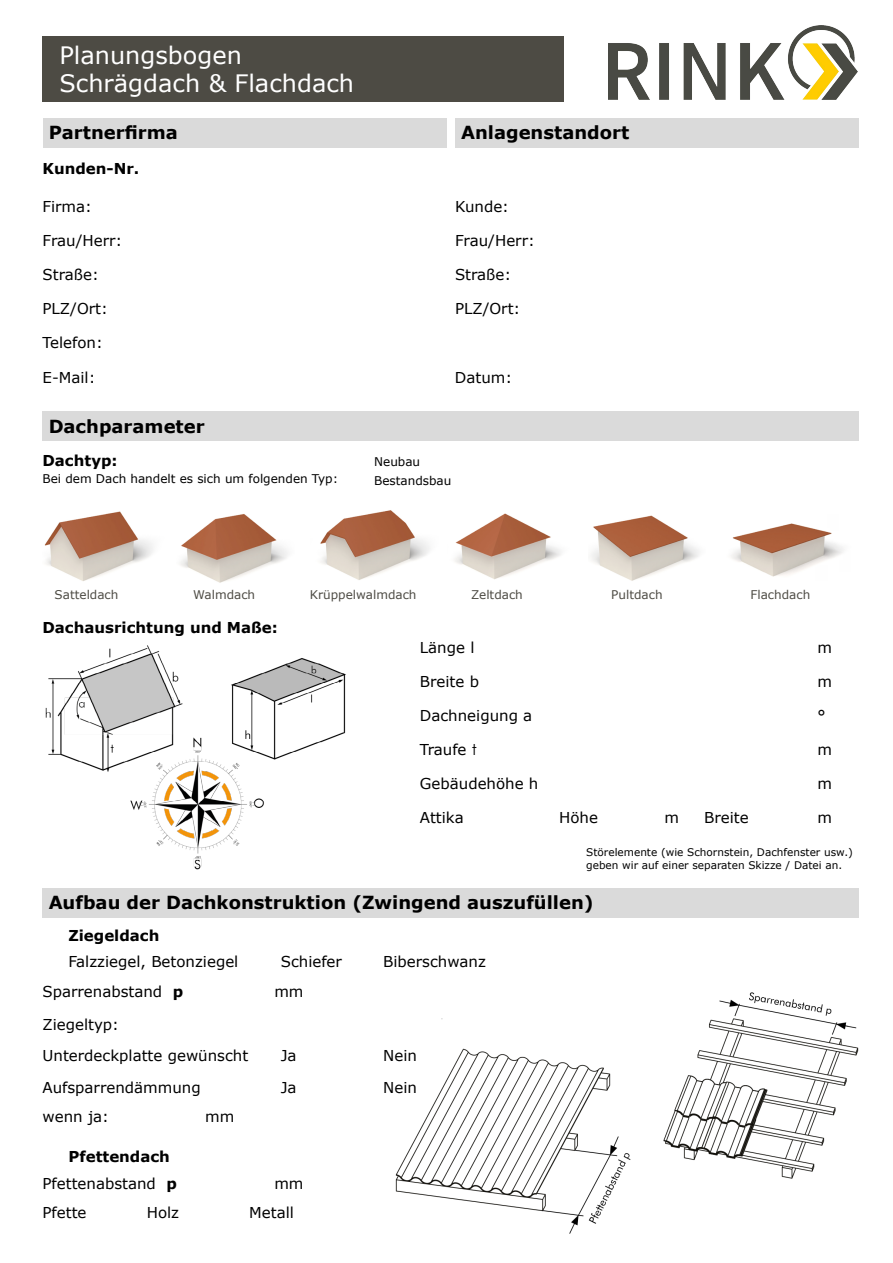
<style>
.page{position:relative;width:893px;height:1263px;background:#fff}
.page>*{position:absolute;margin:0;border:0;box-sizing:border-box;transform-origin:0 0}
.t1{font:24px/28.8px "Verdana";color:#fff}
.t2{font:700 18px "Verdana";color:#000}
.t3{font:15px "Verdana";color:#000}
.t4{font:700 15px "Verdana";color:#000}
.t5{font:12px "Verdana";color:#4d4b44}
.t6{font:12px "Verdana";color:#000}
.t7{font:10.5px/12.6px "Verdana";color:#000}
.s1{font-family:"Century Gothic"}
.s2{font-weight:700}
</style>
<div class="page">
<div style="left:43px;top:36px;width:521px;height:66px;background:#4d4b44"></div>
<div style="left:43px;top:118px;width:403px;height:30px;background:#dadada"></div>
<div style="left:43px;top:411px;width:816px;height:30px;background:#dadada"></div>
<div style="left:43px;top:888px;width:816px;height:29px;background:#dadada"></div>
<div style="left:455px;top:118px;width:404px;height:30px;background:#dadada"></div>
<img style="left:44px;top:511px;width:109px;height:70px">
<img style="left:180px;top:514px;width:108px;height:69px">
<img style="left:320px;top:510px;width:110px;height:70px">
<img style="left:454px;top:513px;width:107px;height:67px">
<img style="left:591px;top:515px;width:108px;height:66px">
<img style="left:731px;top:523px;width:113px;height:54px">
<img style="left:45px;top:645px;width:301px;height:224px">
<img style="left:395px;top:992px;width:464px;height:242px">
<img style="left:608px;top:26px;width:249px;height:74px">
<h1 class="t1" style="left:59px;top:40px;width:296px">Planungsbogen<br>Schrägdach &amp; Flachdach</h1>
<p class="t2" style="left:49px;top:120px;width:131px">Partnerfirma</p>
<p class="t4" style="left:43px;top:158px;width:98px">Kunden-Nr.</p>
<p class="t3" style="left:43px;top:197px;width:51px">Firma:</p>
<p class="t3" style="left:43px;top:231px;width:81px">Frau/Herr:</p>
<p class="t3" style="left:43px;top:265px;width:58px">Straße:</p>
<p class="t3" style="left:43px;top:299px;width:67px">PLZ/Ort:</p>
<p class="t3" style="left:43px;top:333px;width:62px">Telefon:</p>
<p class="t3" style="left:43px;top:367px;width:54px">E-Mail:</p>
<p class="t2" style="left:49px;top:413px;width:158px">Dachparameter</p>
<p class="t4" style="left:43px;top:450px;width:77px">Dachtyp:</p>
<p class="t6" style="left:374px;top:454px;width:48px">Neubau</p>
<p class="t2" style="left:461px;top:120px;width:170px">Anlagenstandort</p>
<p class="t3" style="left:455px;top:197px;width:56px">Kunde:</p>
<p class="t3" style="left:455px;top:231px;width:81px">Frau/Herr:</p>
<p class="t3" style="left:455px;top:265px;width:58px">Straße:</p>
<p class="t3" style="left:455px;top:299px;width:67px">PLZ/Ort:</p>
<p class="t3" style="left:455px;top:367px;width:59px">Datum:</p>
<p class="t6" style="left:43px;top:471px;width:297px">Bei dem Dach handelt es sich um folgenden Typ:</p>
<p class="t6" style="left:374px;top:473px;width:79px">Bestandsbau</p>
<p class="t5" style="left:55px;top:586px;width:65px">Satteldach</p>
<p class="t5" style="left:193px;top:586px;width:63px">Walmdach</p>
<p class="t5" style="left:310px;top:586px;width:108px">Krüppelwalmdach</p>
<p class="t5" style="left:471px;top:586px;width:53px">Zeltdach</p>
<p class="t5" style="left:611px;top:586px;width:53px">Pultdach</p>
<p class="t5" style="left:750px;top:586px;width:61px">Flachdach</p>
<p class="t4" style="left:43px;top:617px;width:237px">Dachausrichtung und Maße:</p>
<p class="t3" style="left:420px;top:637px;width:56px">Länge l</p>
<p class="t3" style="left:420px;top:671px;width:61px">Breite b</p>
<p class="t3" style="left:420px;top:705px;width:114px">Dachneigung a</p>
<p class="t3" style="left:420px;top:739px;width:58px">Traufe <span class="s1">t</span></p>
<p class="t3" style="left:420px;top:773px;width:120px">Gebäudehöhe h</p>
<p class="t3" style="left:420px;top:807px;width:45px">Attika</p>
<p class="t3" style="left:559px;top:807px;width:40px">Höhe</p>
<p class="t3" style="left:704px;top:807px;width:46px">Breite</p>
<p class="t3" style="left:664px;top:807px;width:16px">m</p>
<p class="t3" style="left:817px;top:637px;width:16px">m</p>
<p class="t3" style="left:817px;top:671px;width:16px">m</p>
<p class="t3" style="left:817px;top:705px;width:10px">°</p>
<p class="t3" style="left:817px;top:739px;width:16px">m</p>
<p class="t3" style="left:817px;top:773px;width:16px">m</p>
<p class="t3" style="left:817px;top:807px;width:16px">m</p>
<p class="t7" style="left:586px;top:846px;width:268px">Störelemente (wie Schornstein, Dachfenster usw.) geben wir auf einer separaten Skizze / Datei an.</p>
<p class="t2" style="left:49px;top:890px;width:546px">Aufbau der Dachkonstruktion (Zwingend auszufüllen)</p>
<p class="t4" style="left:68px;top:924px;width:93px">Ziegeldach</p>
<p class="t3" style="left:68px;top:951px;width:172px">Falzziegel, Betonziegel</p>
<p class="t3" style="left:43px;top:981px;width:142px">Sparrenabstand <span class="s2">p</span></p>
<p class="t3" style="left:43px;top:1014px;width:78px">Ziegeltyp:</p>
<p class="t3" style="left:43px;top:1045px;width:207px">Unterdeckplatte gewünscht</p>
<p class="t3" style="left:43px;top:1077px;width:160px">Aufsparrendämmung</p>
<p class="t3" style="left:43px;top:1107px;width:68px">wenn ja:</p>
<p class="t4" style="left:68px;top:1146px;width:103px">Pfettendach</p>
<p class="t3" style="left:43px;top:1174px;width:136px">Pfettenabstand <span class="s2">p</span></p>
<p class="t3" style="left:205px;top:1107px;width:31px">mm</p>
<p class="t3" style="left:281px;top:951px;width:63px">Schiefer</p>
<p class="t3" style="left:274px;top:981px;width:31px">mm</p>
<p class="t3" style="left:281px;top:1045px;width:17px">Ja</p>
<p class="t3" style="left:281px;top:1077px;width:17px">Ja</p>
<p class="t3" style="left:274px;top:1173px;width:31px">mm</p>
<p class="t3" style="left:43px;top:1202px;width:46px">Pfette</p>
<p class="t3" style="left:147px;top:1202px;width:34px">Holz</p>
<p class="t3" style="left:249px;top:1202px;width:46px">Metall</p>
<p class="t3" style="left:383px;top:951px;width:104px">Biberschwanz</p>
<p class="t3" style="left:383px;top:1045px;width:35px">Nein</p>
<p class="t3" style="left:383px;top:1077px;width:35px">Nein</p>
</div>
